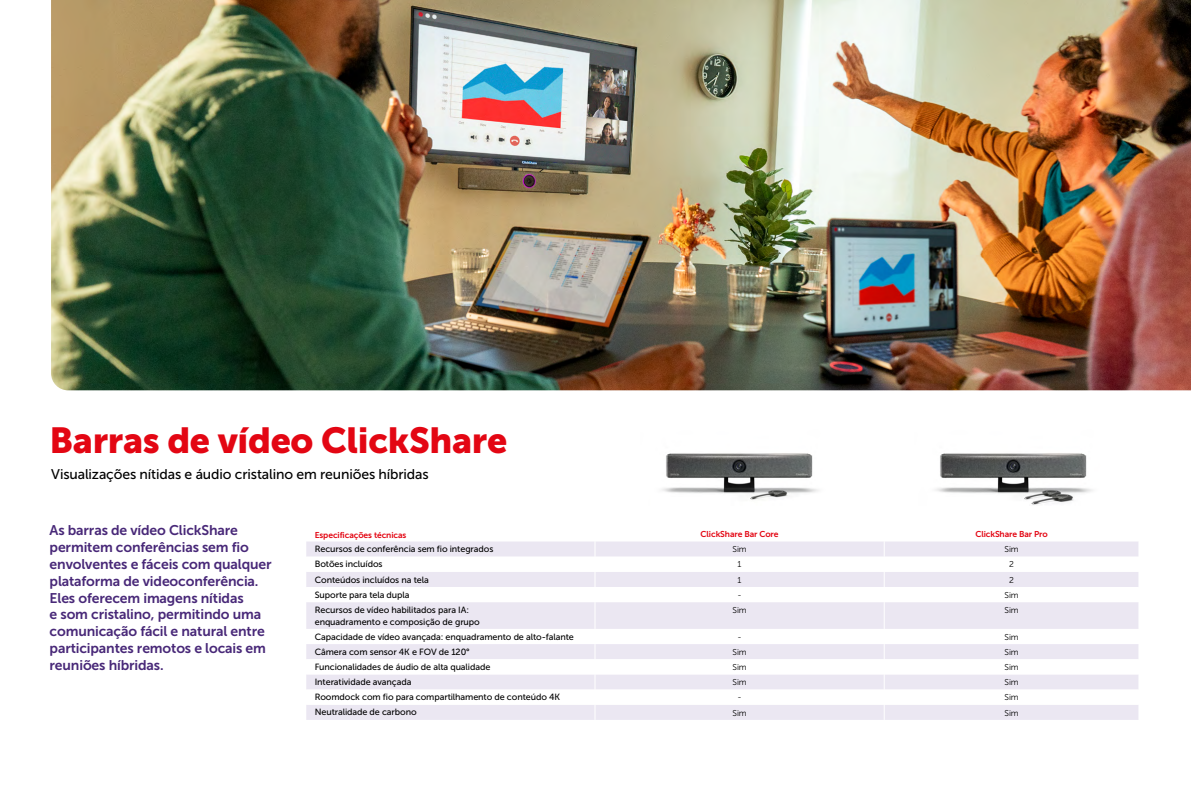
<style>
.page{position:relative;width:1191px;height:791px;background:#fff}
.page>*{position:absolute;margin:0;border:0;box-sizing:border-box;transform-origin:0 0}
.Headline_34_35_7{font:36px "Museo Sans 900";letter-spacing:-.01em;color:#e30613}
.Intro_14_17{font:14px/16.8px "Museo Sans 700";letter-spacing:-.01em;color:#482878}
.Intro_14_17-2{font:14px "Museo Sans 500";letter-spacing:-.01em;color:#000}
.Text{font:9px/12px "Museo Sans 500";letter-spacing:-.01em;color:#000}
.Text-2{font:8.5px "Museo Sans 700";letter-spacing:-.01em;color:#e30613}
.Text-3{font:8.5px "Museo Sans 300";letter-spacing:-.01em;color:#000}
</style>
<div class="page">
<img style="left:640px;top:390px;width:192px;height:110px">
<img style="left:914px;top:390px;width:192px;height:115px">
<div style="left:306px;top:541px;width:832px;height:179px;background:#ebe7f2"></div>
<svg style="left:306px;top:557px;width:832px;height:148px"></svg>
<svg style="left:594px;top:541px;width:1px;height:179px"></svg>
<svg style="left:1138px;top:542px;width:1px;height:178px"></svg>
<svg style="left:883px;top:541px;width:1px;height:179px"></svg>
<img style="left:51px;top:0;width:1140px;height:390px">
<p class="Headline_34_35_7" style="left:50px;top:420px;width:459px">Barras de vídeo ClickShare</p>
<p class="Intro_14_17-2" style="left:51px;top:466px;width:379px">Visualizações nítidas e áudio cristalino em reuniões híbridas</p>
<p class="Intro_14_17" style="left:50px;top:522px;width:223px">As barras de vídeo ClickShare permitem conferências sem fio envolventes e fáceis com qualquer plataforma de videoconferência.<br>Eles oferecem imagens nítidas<br>e som cristalino, permitindo uma comunicação fácil e natural entre participantes remotos e locais em reuniões híbridas.</p>
<p class="Text-2" style="left:315px;top:530px;width:93px">Especificações técnicas</p>
<p class="Text-2" style="left:700px;top:529px;width:79px">ClickShare Bar Core</p>
<p class="Text-2" style="left:975px;top:529px;width:74px">ClickShare Bar Pro</p>
<p class="Text" style="left:315px;top:543px;width:180px">Recursos de conferência sem fio integrados</p>
<p class="Text-3" style="left:732px;top:545px;width:16px">Sim</p>
<p class="Text-3" style="left:1004px;top:545px;width:16px">Sim</p>
<p class="Text" style="left:315px;top:558px;width:69px">Botões incluídos</p>
<p class="Text-3" style="left:737px;top:560px;width:5px">1</p>
<p class="Text-3" style="left:1009px;top:560px;width:6px">2</p>
<p class="Text" style="left:315px;top:573px;width:115px">Conteúdos incluídos na tela</p>
<p class="Text-3" style="left:737px;top:575px;width:5px">1</p>
<p class="Text-3" style="left:1009px;top:575px;width:6px">2</p>
<p class="Text" style="left:315px;top:589px;width:96px">Suporte para tela dupla</p>
<p class="Text-3" style="left:737px;top:590px;width:6px">-</p>
<p class="Text-3" style="left:1004px;top:590px;width:16px">Sim</p>
<p class="Text" style="left:315px;top:604px;width:167px">Recursos de vídeo habilitados para IA: enquadramento e composição de grupo</p>
<p class="Text-3" style="left:732px;top:605px;width:16px">Sim</p>
<p class="Text-3" style="left:1004px;top:605px;width:16px">Sim</p>
<p class="Text" style="left:315px;top:630px;width:261px">Capacidade de vídeo avançada: enquadramento de alto-falante</p>
<p class="Text-3" style="left:737px;top:632px;width:6px">-</p>
<p class="Text-3" style="left:1004px;top:632px;width:16px">Sim</p>
<p class="Text" style="left:315px;top:646px;width:156px">Câmera com sensor 4K e FOV de 120°</p>
<p class="Text-3" style="left:732px;top:647px;width:16px">Sim</p>
<p class="Text-3" style="left:1004px;top:647px;width:16px">Sim</p>
<p class="Text" style="left:315px;top:661px;width:177px">Funcionalidades de áudio de alta qualidade</p>
<p class="Text-3" style="left:732px;top:662px;width:16px">Sim</p>
<p class="Text-3" style="left:1004px;top:662px;width:16px">Sim</p>
<p class="Text" style="left:315px;top:676px;width:98px">Interatividade avançada</p>
<p class="Text-3" style="left:732px;top:678px;width:16px">Sim</p>
<p class="Text-3" style="left:1004px;top:678px;width:16px">Sim</p>
<p class="Text" style="left:315px;top:691px;width:247px">Roomdock com fio para compartilhamento de conteúdo 4K</p>
<p class="Text-3" style="left:737px;top:693px;width:6px">-</p>
<p class="Text-3" style="left:1004px;top:693px;width:16px">Sim</p>
<p class="Text" style="left:315px;top:706px;width:103px">Neutralidade de carbono</p>
<p class="Text-3" style="left:732px;top:708px;width:16px">Sim</p>
<p class="Text-3" style="left:1004px;top:708px;width:16px">Sim</p>
</div>
